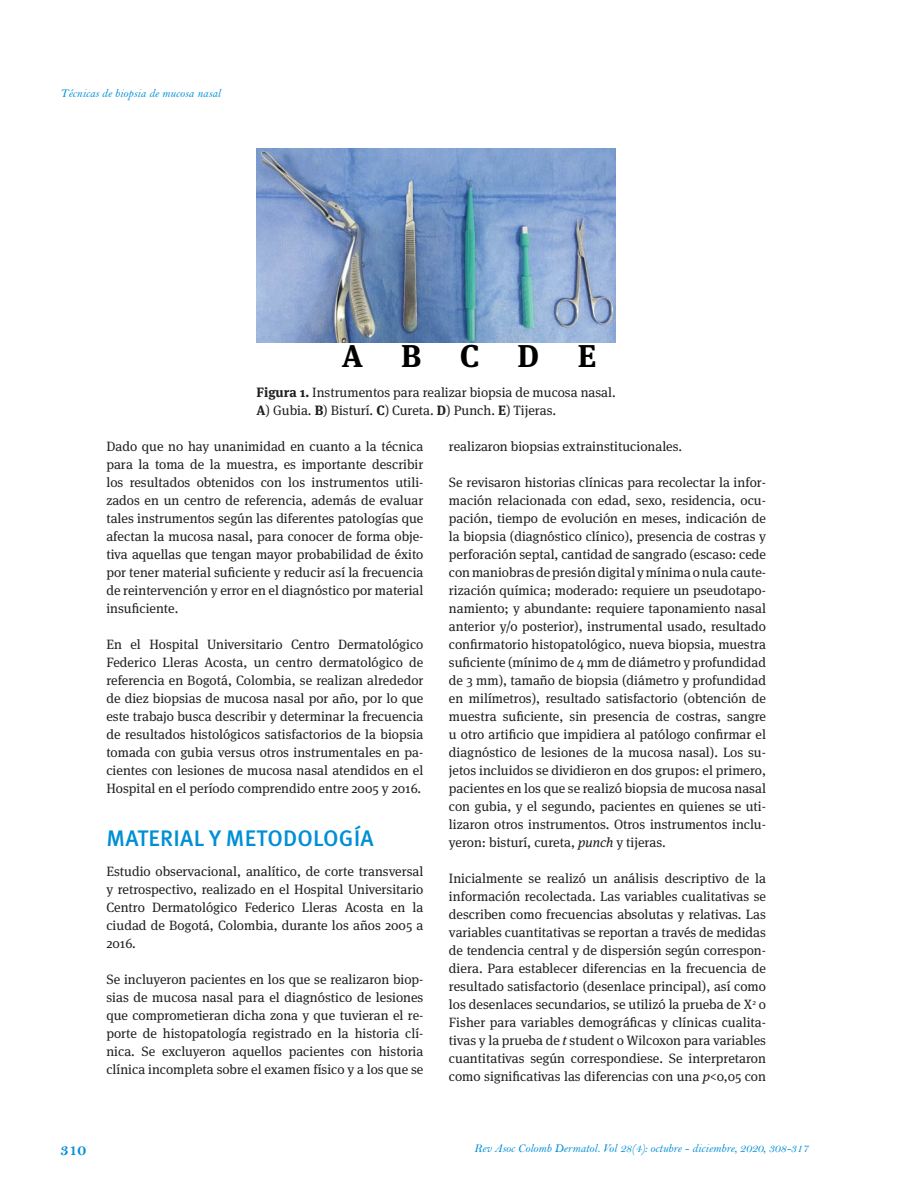
<style>
.page{position:relative;width:915px;height:1191px;background:#fff}
.page>*{position:absolute;margin:0;border:0;box-sizing:border-box;transform-origin:0 0}
.t1{font:700 31.5px "Meta Serif OT";color:#000}
.subtitulo{font:500 22.5px "Meta Pro";letter-spacing:.01em;color:#008fd5}
.t2{font:16.5px "Bell MT Bold";color:#008fd5}
.caja_texto{font:13.5px/18px "Meta Serif OT";color:#231f20;text-align:justify}
.marcacion{font:12px "Bell MT Italic";color:#008fd5}
.s1{font-weight:700}
.s2{font-style:italic}
</style>
<div class="page">
<img style="left:256px;top:149px;width:359px;height:193px">
<p class="marcacion" style="left:60px;top:86px;width:162px">Técnicas de biopsia de mucosa nasal</p>
<p class="t1" style="left:341px;top:337px;width:23px">A</p>
<p class="t1" style="left:401px;top:337px;width:21px">B</p>
<p class="t1" style="left:460px;top:337px;width:21px">C</p>
<p class="t1" style="left:517px;top:337px;width:23px">D</p>
<p class="t1" style="left:577px;top:337px;width:20px">E</p>
<p class="caja_texto" style="left:256px;top:383px;width:360px"><span class="s1">Figura 1.</span> Instrumentos para realizar biopsia de mucosa nasal.<br><span class="s1">A</span>) Gubia. <span class="s1">B</span>) Bisturí. <span class="s1">C</span>) Cureta. <span class="s1">D</span>) Punch. <span class="s1">E</span>) Tijeras.</p>
<p class="caja_texto" style="left:106px;top:437px;width:318px">Dado que no hay unanimidad en cuanto a la técnica para la toma de la muestra, es importante describir los resultados obtenidos con los instrumentos utili&shy;zados en un centro de referencia, además de evaluar tales instrumentos según las diferentes patologías que afectan la mucosa nasal, para conocer de forma obje&shy;tiva aquellas que tengan mayor probabilidad de éxito por tener material suficiente y reducir así la frecuencia de reintervención y error en el diagnóstico por material insuficiente.</p>
<p class="caja_texto" style="left:106px;top:635px;width:318px">En el Hospital Universitario Centro Dermatológico Federico Lleras Acosta, un centro dermatológico de referencia en Bogotá, Colombia, se realizan alrededor de diez biopsias de mucosa nasal por año, por lo que este trabajo busca describir y determinar la frecuencia de resultados histológicos satisfactorios de la biopsia tomada con gubia versus otros instrumentales en pa&shy;cientes con lesiones de mucosa nasal atendidos en el Hospital en el período comprendido entre 2005 y 2016.</p>
<p class="subtitulo" style="left:106px;top:824px;width:268px">MATERIAL Y METODOLOGÍA</p>
<p class="caja_texto" style="left:106px;top:862px;width:318px">Estudio observacional, analítico, de corte transversal y retrospectivo, realizado en el Hospital Universitario Centro Dermatológico Federico Lleras Acosta en la ciudad de Bogotá, Colombia, durante los años 2005 a 2016.</p>
<p class="caja_texto" style="left:106px;top:970px;width:318px">Se incluyeron pacientes en los que se realizaron biop&shy;sias de mucosa nasal para el diagnóstico de lesiones que comprometieran dicha zona y que tuvieran el re&shy;porte de histopatología registrado en la historia clí&shy;nica. Se excluyeron aquellos pacientes con historia clínica incompleta sobre el examen físico y a los que se</p>
<p class="t2" style="left:60px;top:1140px;width:28px">310</p>
<p class="caja_texto" style="left:449px;top:437px;width:235px">realizaron biopsias extrainstitucionales.</p>
<p class="caja_texto" style="left:449px;top:473px;width:318px">Se revisaron historias clínicas para recolectar la infor&shy;mación relacionada con edad, sexo, residencia, ocu&shy;pación, tiempo de evolución en meses, indicación de la biopsia (diagnóstico clínico), presencia de costras y perforación septal, cantidad de sangrado (escaso: cede con maniobras de presión digital y mínima o nula caute&shy;rización química; moderado: requiere un pseudotapo&shy;namiento; y abundante: requiere taponamiento nasal anterior y/o posterior), instrumental usado, resultado confirmatorio histopatológico, nueva biopsia, muestra suficiente (mínimo de 4 mm de diámetro y profundidad de 3 mm), tamaño de biopsia (diámetro y profundidad en milímetros), resultado satisfactorio (obtención de muestra suficiente, sin presencia de costras, sangre u otro artificio que impidiera al patólogo confirmar el diagnóstico de lesiones de la mucosa nasal). Los su&shy;jetos incluidos se dividieron en dos grupos: el primero, pacientes en los que se realizó biopsia de mucosa nasal con gubia, y el segundo, pacientes en quienes se uti&shy;lizaron otros instrumentos. Otros instrumentos inclu&shy;yeron: bisturí, cureta, <span class="s2">punch</span> y tijeras.</p>
<p class="caja_texto" style="left:449px;top:869px;width:318px">Inicialmente se realizó un análisis descriptivo de la información recolectada. Las variables cualitativas se describen como frecuencias absolutas y relativas. Las variables cuantitativas se reportan a través de medidas de tendencia central y de dispersión según correspon&shy;diera. Para establecer diferencias en la frecuencia de resultado satisfactorio (desenlace principal), así como los desenlaces secundarios, se utilizó la prueba de X<sup>2</sup> o Fisher para variables demográficas y clínicas cualita&shy;tivas y la prueba de <span class="s2">t</span> student o Wilcoxon para variables cuantitativas según correspondiese. Se interpretaron como significativas las diferencias con una <span class="s2">p</span>&lt;0,05 con</p>
<p class="marcacion" style="left:474px;top:1141px;width:336px">Rev Asoc Colomb Dermatol. Vol 28(4): octubre - diciembre, 2020, 308-317</p>
</div>
